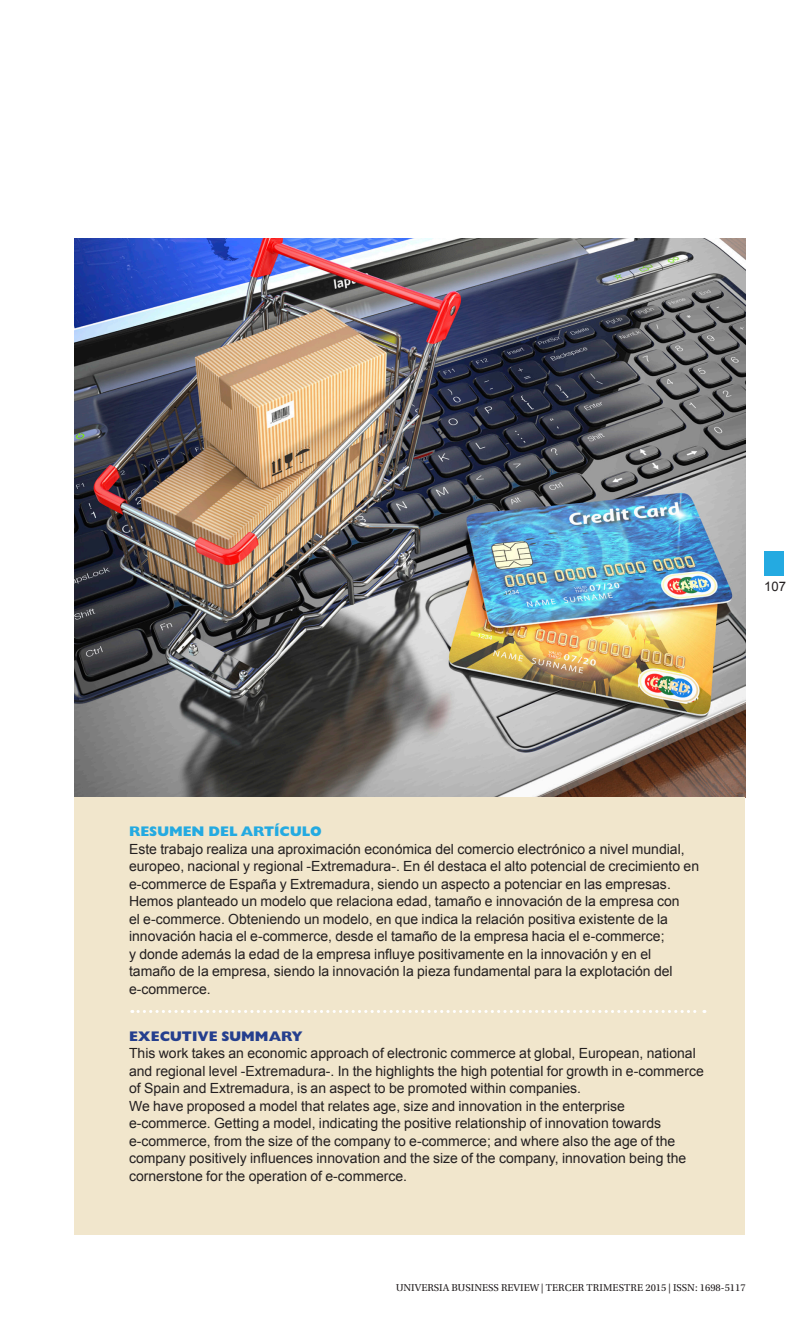
<style>
.page{position:relative;width:809px;height:1340px;background:#fff}
.page>*{position:absolute;margin:0;border:0;box-sizing:border-box;transform-origin:0 0}
.txto_caja_imagen{font:14px/17.5px "Arial";color:#231f20}
.txto_caja_imagen-2{font:800 14px "Gill Sans Std";color:#24aae1}
.t1{font:13.12px "Arial";color:#231f20}
.t2{font:10.5px "Utopia Std";color:#231f20}
.s1{font-family:"Gill Sans Std";font-weight:800;color:#253f8e}
</style>
<div class="page">
<div style="left:764px;top:551px;width:20px;height:24px;background:#24aae1"></div>
<img style="left:74px;top:238px;width:671px;height:559px">
<div style="left:74px;top:797px;width:671px;height:437px;background:#f1e6cc"></div>
<svg style="left:132px;top:1010px;width:573px;height:3px"></svg>
<p class="t1" style="left:764px;top:577px;width:23px">107</p>
<p class="txto_caja_imagen-2" style="left:129px;top:823px;width:194px">RESUMEN DEL ARTÍCULO</p>
<p class="txto_caja_imagen" style="left:129px;top:840px;width:571px">Este trabajo realiza una aproximación económica del comercio electrónico a nivel mundial, europeo, nacional y regional -Extremadura-. En él destaca el alto potencial de crecimiento en e-commerce de España y Extremadura, siendo un aspecto a potenciar en las empresas.</p>
<p class="txto_caja_imagen" style="left:129px;top:892px;width:552px">Hemos planteado un modelo que relaciona edad, tamaño e innovación de la empresa con el e-commerce. Obteniendo un modelo, en que indica la relación positiva existente de la innovación hacia el e-commerce, desde el tamaño de la empresa hacia el e-commerce;<br>y donde además la edad de la empresa influye positivamente en la innovación y en el tamaño de la empresa, siendo la innovación la pieza fundamental para la explotación del e-commerce.</p>
<p class="txto_caja_imagen" style="left:129px;top:1027px;width:576px"><span class="s1">EXECUTIVE SUMMARY<br></span>This work takes an economic approach of electronic commerce at global, European, national and regional level -Extremadura-. In the highlights the high potential for growth in e-commerce of Spain and Extremadura, is an aspect to be promoted within companies.</p>
<p class="txto_caja_imagen" style="left:129px;top:1097px;width:558px">We have proposed a model that relates age, size and innovation in the enterprise e-commerce. Getting a model, indicating the positive relationship of innovation towards e-commerce, from the size of the company to e-commerce; and where also the age of the company positively influences innovation and the size of the company, innovation being the cornerstone for the operation of e-commerce.</p>
<p class="t2" style="left:396px;top:1281px;width:351px">UNIVERSIA BUSINESS REVIEW | TERCER TRIMESTRE 2015 | ISSN: 1698-5117</p>
</div>
